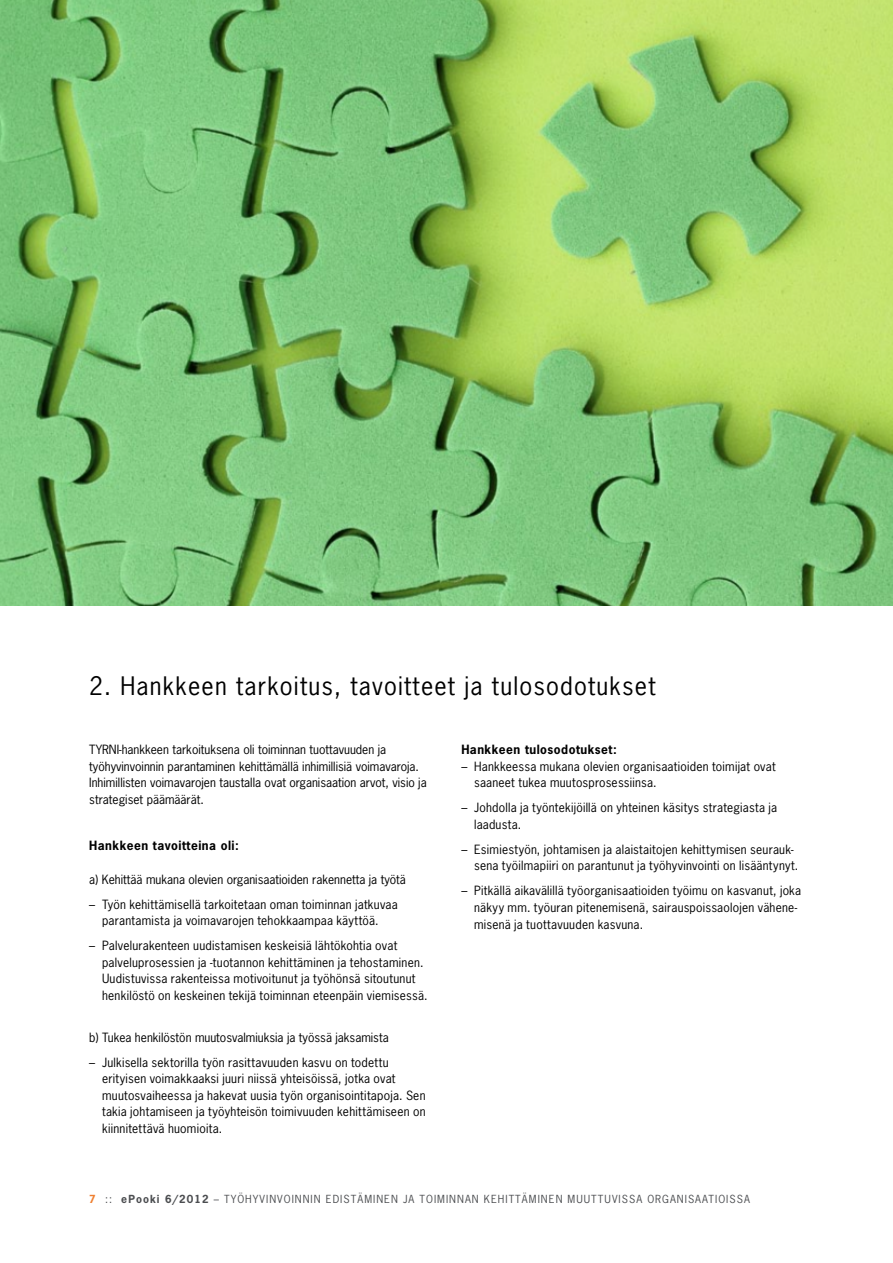
<style>
.page{position:relative;width:893px;height:1263px;background:#fff}
.page>*{position:absolute;margin:0;border:0;box-sizing:border-box;transform-origin:0 0}
.t1{font:24px "News Gothic";letter-spacing:.05em;color:#000}
.t2{font:12px/16.5px "News Gothic";letter-spacing:.015em;color:#000}
.t3{font:700 12px "News Gothic";letter-spacing:.04em;color:#000}
.t4{font:10.5px "News Gothic";letter-spacing:.1em;color:#4b4d50}
.s1{font-weight:700;color:#ef7f30}
.s2{font-weight:700}
</style>
<div class="page">
<img style="left:0;top:0;width:893px;height:606px">
<h1 class="t1" style="left:89px;top:671px;width:568px">2. Hankkeen tarkoitus, tavoitteet ja tulosodotukset</h1>
<p class="t2" style="left:89px;top:741px;width:339px;text-indent:30px">-hankkeen tarkoituksena oli toiminnan tuottavuuden ja työhyvinvoinnin parantaminen kehittämällä inhimillisiä voimavaroja.<br>Inhimillisten voimavarojen taustalla ovat organisaation arvot, visio ja strategiset päämäärät.</p>
<p class="t3" style="left:89px;top:838px;width:151px">Hankkeen tavoitteina oli:</p>
<p class="t2" style="left:89px;top:871px;width:318px">a) Kehittää mukana olevien organisaatioiden rakennetta ja työtä</p>
<p class="t2" style="left:89px;top:896px;width:310px;text-align:center">– Työn kehittämisellä tarkoitetaan oman toiminnan jatkuvaa parantamista ja voimavarojen tehokkaampaa käyttöä.</p>
<p class="t2" style="left:102px;top:937px;width:327px;text-indent:-13px">– Palvelurakenteen uudistamisen keskeisiä lähtökohtia ovat palveluprosessien ja -tuotannon kehittäminen ja tehostaminen.<br>Uudistuvissa rakenteissa motivoitunut ja työhönsä sitoutunut henkilöstö on keskeinen tekijä toiminnan eteenpäin viemisessä.</p>
<p class="t2" style="left:89px;top:1029px;width:301px">b) Tukea henkilöstön muutosvalmiuksia ja työssä jaksamista</p>
<p class="t2" style="left:102px;top:1054px;width:325px;text-indent:-13px">– Julkisella sektorilla työn rasittavuuden kasvu on todettu erityisen voimakkaaksi juuri niissä yhteisöissä, jotka ovat muutosvaiheessa ja hakevat uusia työn organisointitapoja. Sen takia johtamiseen ja työyhteisön toimivuuden kehittämiseen on kiinnitettävä huomioita.</p>
<p class="t2" style="left:89px;top:741px;width:14px">TYRNI</p>
<p class="t3" style="left:461px;top:742px;width:157px">Hankkeen tulosodotukset:</p>
<p class="t2" style="left:474px;top:758px;width:303px;text-indent:-13px">– Hankkeessa mukana olevien organisaatioiden toimijat ovat saaneet tukea muutosprosessiinsa.</p>
<p class="t2" style="left:474px;top:799px;width:304px;text-indent:-13px">– Johdolla ja työntekijöillä on yhteinen käsitys strategiasta ja laadusta.</p>
<p class="t2" style="left:474px;top:841px;width:326px;text-indent:-13px">– Esimiestyön, johtamisen ja alaistaitojen kehittymisen seurauk&shy;sena työilmapiiri on parantunut ja työhyvinvointi on lisääntynyt.</p>
<p class="t2" style="left:474px;top:883px;width:328px;text-indent:-13px">– Pitkällä aikavälillä työorganisaatioiden työimu on kasvanut, joka näkyy mm. työuran pitenemisenä, sairauspoissaolojen vähene&shy;misenä ja tuottavuuden kasvuna.</p>
<p class="t4" style="left:89px;top:1192px;width:662px"><span class="s1">7</span> :: <span class="s2">ePooki 6/2012</span> – Työhyvinvoinnin edistäminen ja toiminnan kehittäminen muuttuvissa organisaatioissa</p>
</div>
